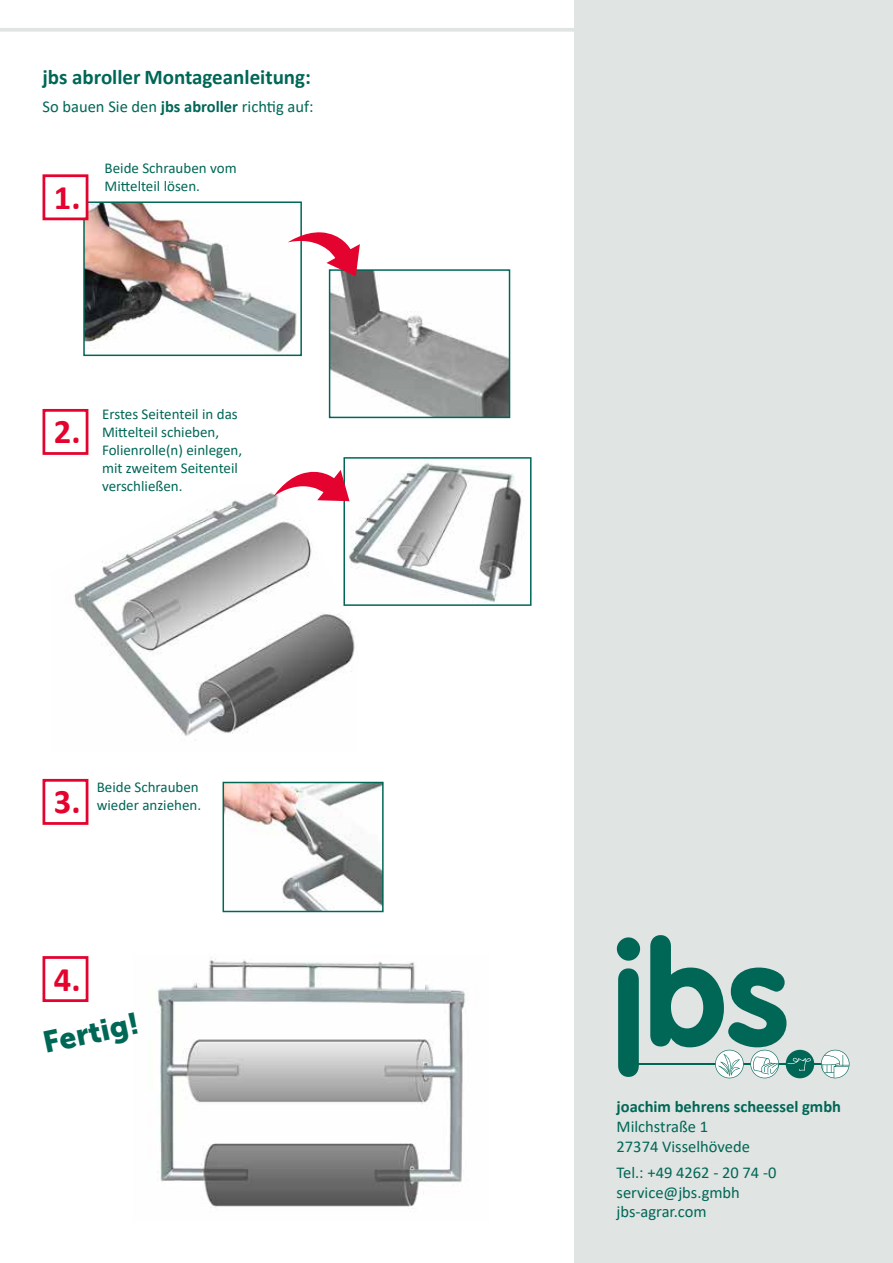
<style>
.page{position:relative;width:893px;height:1263px;background:#fff}
.page>*{position:absolute;margin:0;border:0;box-sizing:border-box;transform-origin:0 0}
.t1{font:700 34.5px "Calibri";color:#e4032e}
.t2{font:30px "Museo Sans 900";color:#006757}
.t3{font:700 21px "Calibri";color:#006757}
.t4{font:16.5px/19.8px "Calibri";color:#006757}
.t5{font:700 16.5px "Calibri";color:#006757}
.t6{font:15px/18px "Calibri";color:#006757}
.s1{font-weight:700}
</style>
<div class="page">
<div style="left:574px;top:0;width:319px;height:1263px;background:#e0e4e2"></div>
<hr style="left:0;top:28px;width:893px;height:4px;background:#e0e4e2">
<hr style="left:636px;top:1063px;width:79px;height:2px;background:#006757">
<svg style="left:617px;top:937px;width:23px;height:140px"></svg>
<svg style="left:650px;top:935px;width:199px;height:143px"></svg>
<img style="left:74px;top:492px;width:281px;height:248px">
<div style="left:43px;top:409px;width:45px;height:46px;border:3px solid #e4032e"></div>
<img style="left:86px;top:204px;width:211px;height:149px">
<div style="left:83px;top:201px;width:219px;height:155px;border:2px solid #006757"></div>
<img style="left:332px;top:272px;width:175px;height:143px">
<div style="left:329px;top:269px;width:181px;height:149px;border:2px solid #006757"></div>
<img style="left:226px;top:785px;width:155px;height:124px">
<div style="left:223px;top:782px;width:161px;height:130px;border:2px solid #006757"></div>
<img style="left:346px;top:463px;width:177px;height:140px">
<div style="left:343px;top:457px;width:188px;height:149px;border:2px solid #006757"></div>
<div style="left:43px;top:779px;width:45px;height:46px;border:3px solid #e4032e"></div>
<div style="left:43px;top:956px;width:45px;height:46px;border:3px solid #e4032e"></div>
<svg style="left:288px;top:231px;width:72px;height:45px"></svg>
<svg style="left:274px;top:467px;width:76px;height:34px"></svg>
<div style="left:44px;top:176px;width:43px;height:43px;background:#fff"></div>
<div style="left:43px;top:174px;width:45px;height:46px;border:3px solid #e4032e"></div>
<img style="left:157px;top:957px;width:309px;height:253px">
<h3 class="t3" style="left:43px;top:62px;width:270px">jbs abroller Montageanleitung:</h3>
<p class="t4" style="left:43px;top:96px;width:273px">So bauen Sie den <span class="s1">jbs abroller</span> richtig auf:</p>
<h1 class="t1" style="left:54px;top:173px;width:28px">1.</h1>
<p class="t6" style="left:105px;top:158px;width:134px">Beide Schrauben vom<br>Mittelteil lösen.</p>
<h1 class="t1" style="left:54px;top:407px;width:28px">2.</h1>
<p class="t6" style="left:102px;top:404px;width:142px">Erstes Seitenteil in das<br>Mittelteil schieben,<br>Folienrolle(n) einlegen, mit zweitem Seitenteil verschließen.</p>
<h1 class="t1" style="left:54px;top:777px;width:28px">3.</h1>
<p class="t6" style="left:97px;top:777px;width:106px">Beide Schrauben wieder anziehen.</p>
<h1 class="t1" style="left:54px;top:955px;width:28px">4.</h1>
<h2 class="t2" style="left:40px;top:1026px;width:99px;rotate:-12deg">Fertig!</h2>
<p class="t5" style="left:617px;top:1095px;width:226px">joachim behrens scheessel gmbh</p>
<p class="t4" style="left:617px;top:1116px;width:135px">Milchstraße 1<br>27374 Visselhövede</p>
<p class="t4" style="left:617px;top:1162px;width:161px">Tel.: +49 4262 - 20 74 -0 service@jbs.gmbh jbs-agrar.com</p>
</div>
